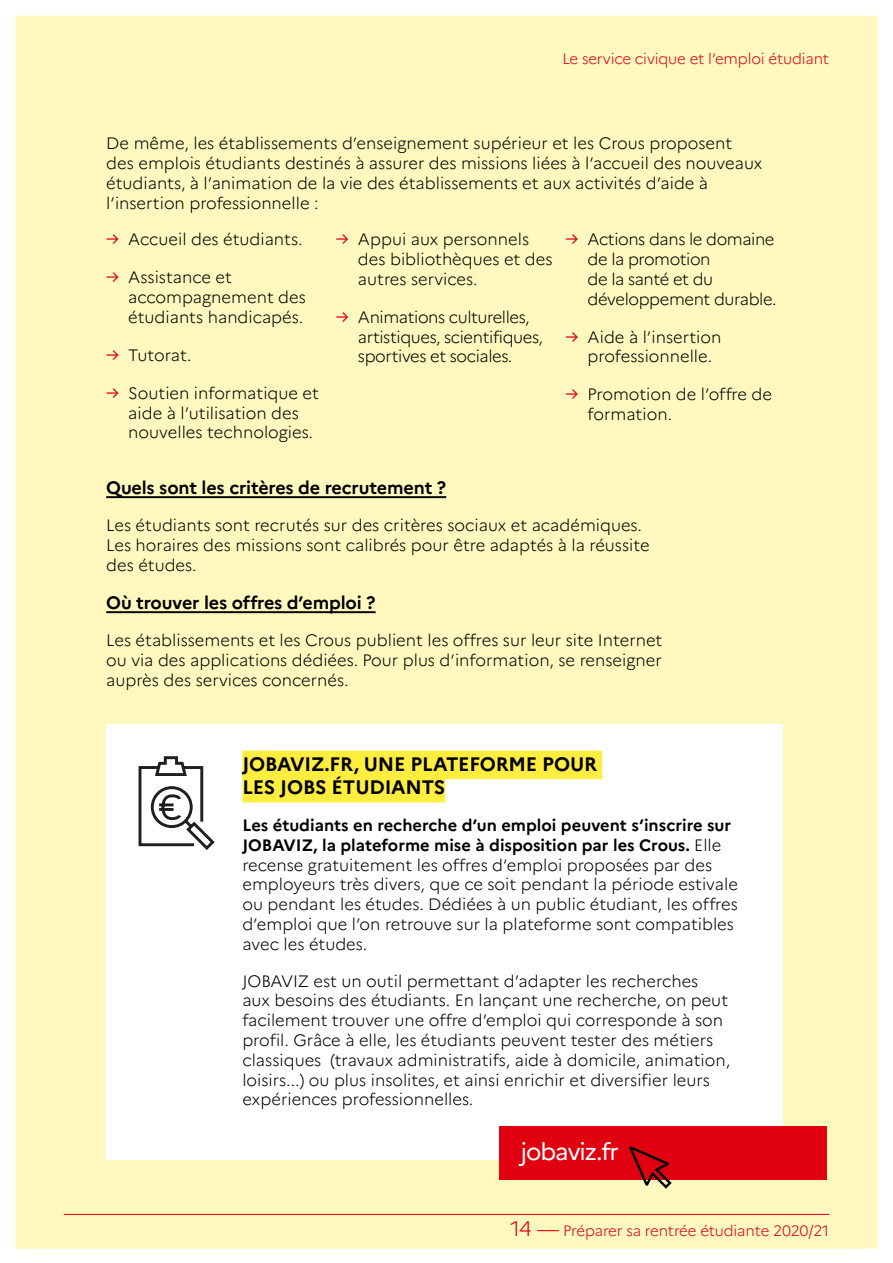
<style>
.page{position:relative;width:893px;height:1263px;background:#fff}
.page>*{position:absolute;margin:0;border:0;box-sizing:border-box;transform-origin:0 0}
.t1{font:24px "Marianne";letter-spacing:-.04em;color:#fff}
.t2{font:700 19.5px/23.4px "Marianne";letter-spacing:-.01em;color:#000}
.t3{font:700 18px "Marianne";letter-spacing:-.01em;color:#000}
.t4{font:300 16.5px/19.8px "Marianne";color:#000}
.t5{font:300 16.5px/19.8px "Marianne";letter-spacing:-.025em;color:#000}
.t6{font:300 15px "Marianne";letter-spacing:-.01em;color:#e1000f}
.s1{font-weight:400;color:#e1000f}
.s2{font-weight:700}
.s3{font-size:21px}
</style>
<div class="page">
<div style="left:15px;top:15px;width:863px;height:1234px;background:#fff9bf"></div>
<div style="left:106px;top:724px;width:676px;height:435px;background:#fff"></div>
<hr style="left:106px;top:496px;width:340px;height:2px;background:#000">
<hr style="left:106px;top:611px;width:270px;height:2px;background:#000">
<div style="left:242px;top:751px;width:360px;height:28px;background:#ffee40"></div>
<div style="left:242px;top:774px;width:203px;height:28px;background:#ffee40"></div>
<svg style="left:138px;top:756px;width:77px;height:94px"></svg>
<div style="left:499px;top:1126px;width:328px;height:53px;background:#e1000f"></div>
<svg style="left:628px;top:1146px;width:45px;height:44px"></svg>
<p class="t6" style="left:562px;top:50px;width:268px">Le service civique et l’emploi étudiant</p>
<p class="t4" style="left:106px;top:133px;width:658px">De même, les établissements d’enseignement supérieur et les Crous proposent des emplois étudiants destinés à assurer des missions liées à l’accueil des nouveaux étudiants, à l’animation de la vie des établissements et aux activités d’aide à l’insertion professionnelle :</p>
<p class="t4" style="left:106px;top:229px;width:198px"><span class="s1">→</span> Accueil des étudiants.</p>
<p class="t4" style="left:128px;top:267px;width:179px;text-indent:-22px"><span class="s1">→</span> Assistance et accompagnement des étudiants handicapés.</p>
<p class="t4" style="left:106px;top:345px;width:87px"><span class="s1">→</span> Tutorat.</p>
<p class="t4" style="left:128px;top:383px;width:192px;text-indent:-22px"><span class="s1">→</span> Soutien informatique et aide à l’utilisation des nouvelles technologies.</p>
<p class="t4" style="left:358px;top:229px;width:196px;text-indent:-22px"><span class="s1">→</span> Appui aux personnels des bibliothèques et des autres services.</p>
<p class="t5" style="left:358px;top:307px;width:187px;text-indent:-22px"><span class="s1">→</span> Animations culturelles, artistiques, scientifiques, sportives et sociales.</p>
<p class="t5" style="left:588px;top:229px;width:190px;text-indent:-22px"><span class="s1">→</span> Actions dans le domaine de la promotion<br>de la santé et du développement durable.</p>
<p class="t4" style="left:588px;top:327px;width:135px;text-indent:-22px"><span class="s1">→</span> Aide à l’insertion professionnelle.</p>
<p class="t4" style="left:588px;top:385px;width:186px;text-indent:-22px"><span class="s1">→</span> Promotion de l’offre de formation.</p>
<p class="t3" style="left:106px;top:477px;width:341px">Quels sont les critères de recrutement ?</p>
<p class="t4" style="left:106px;top:515px;width:545px">Les étudiants sont recrutés sur des critères sociaux et académiques.<br>Les horaires des missions sont calibrés pour être adaptés à la réussite des études.</p>
<p class="t3" style="left:106px;top:592px;width:271px">Où trouver les offres d’emploi ?</p>
<p class="t4" style="left:106px;top:630px;width:558px;text-align:justify">Les établissements et les Crous publient les offres sur leur site Internet ou via des applications dédiées. Pour plus d’information, se renseigner auprès des services concernés.</p>
<p class="t2" style="left:242px;top:752px;width:356px">JOBAVIZ.FR, UNE PLATEFORME POUR<br>LES JOBS ÉTUDIANTS</p>
<p class="t4" style="left:242px;top:815px;width:497px"><span class="s2">Les étudiants en recherche d’un emploi peuvent s’inscrire sur JOBAVIZ, la plateforme mise à disposition par les Crous.</span> Elle recense gratuitement les offres d’emploi proposées par des employeurs très divers, que ce soit pendant la période estivale ou pendant les études. Dédiées à un public étudiant, les offres d’emploi que l’on retrouve sur la plateforme sont compatibles avec les études.</p>
<p class="t4" style="left:242px;top:971px;width:489px">JOBAVIZ est un outil permettant d’adapter les recherches aux besoins des étudiants. En lançant une recherche, on peut facilement trouver une offre d’emploi qui corresponde à son profil. Grâce à elle, les étudiants peuvent tester des métiers classiques (travaux administratifs, aide à domicile, animation, loisirs...) ou plus insolites, et ainsi enrichir et diversifier leurs expériences professionnelles.</p>
<h1 class="t1" style="left:521px;top:1137px;width:100px">jobaviz.fr</h1>
<p class="t6" style="left:510px;top:1221px;width:320px"><span class="s3">14 —</span> Préparer sa rentrée étudiante 2020/21</p>
</div>
